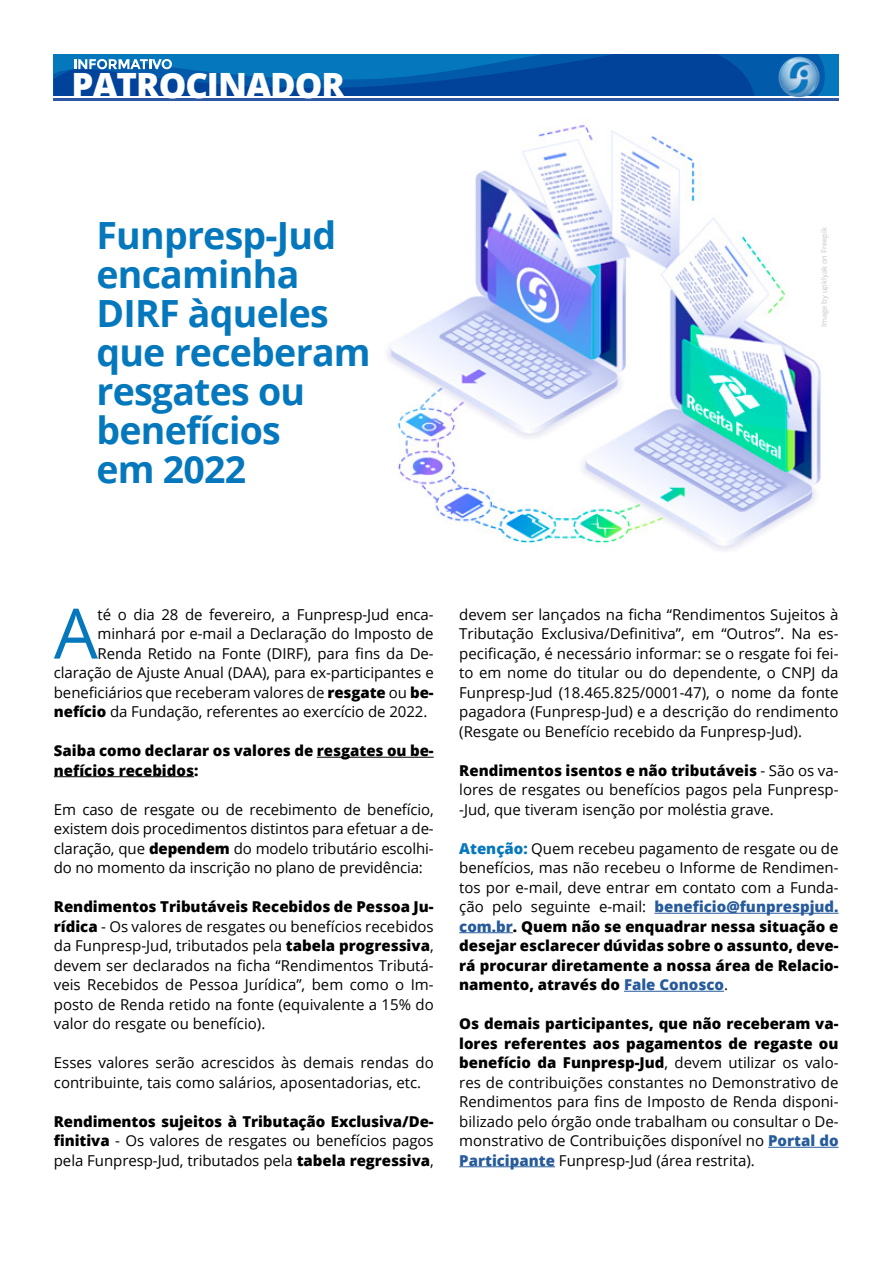
<style>
.page{position:relative;width:893px;height:1263px;background:#fff}
.page>*{position:absolute;margin:0;border:0;box-sizing:border-box;transform-origin:0 0}
.t1{font:69.6px "Open Sans";color:#0578bd}
.t2{font:700 37.5px/39px "Open Sans";letter-spacing:-.02em;color:#0578bd}
.t3{font:800 34.8px "Open Sans";letter-spacing:-.03em;color:#fff}
.t4{font:15px/19.5px "Open Sans";color:#000;text-align:justify}
.t5{font:800 15px/19.5px "Open Sans";color:#000}
.t6{font:7.5px "Open Sans";color:#c6c6c6}
.s1{font-weight:800}
.s2{font-weight:800;color:#0578bd}
.s3{font-weight:800;color:#275b9b}
</style>
<div class="page">
<img style="left:387px;top:125px;width:434px;height:426px">
<hr style="left:317px;top:757px;width:117px;height:1px;background:#000">
<hr style="left:54px;top:776px;width:140px;height:1px;background:#000">
<hr style="left:654px;top:913px;width:185px;height:1px;background:#275b9b">
<hr style="left:459px;top:932px;width:54px;height:1px;background:#275b9b">
<hr style="left:624px;top:991px;width:100px;height:1px;background:#275b9b">
<hr style="left:768px;top:1147px;width:71px;height:1px;background:#275b9b">
<hr style="left:459px;top:1166px;width:96px;height:1px;background:#275b9b">
<hr style="left:54px;top:98px;width:785px;height:3px;background:#2e57a4">
<svg style="left:54px;top:54px;width:771px;height:42px"></svg>
<img style="left:776px;top:54px;width:46px;height:44px">
<h3 class="t3" style="left:71px;top:59px;width:275px">PATROCINADOR</h3>
<h2 class="t2" style="left:96px;top:215px;width:276px">Funpresp-Jud encaminha<br>DIRF àqueles que receberam resgates ou benefícios<br>em 2022</h2>
<p class="t6" style="left:819px;top:327px;width:101px;rotate:-90deg">Image by upklyak on Freepik</p>
<h1 class="t1" style="left:54px;top:586px;width:46px">A</h1>
<p class="t4" style="left:98px;top:604px;width:338px">té o dia 28 de fevereiro, a Funpresp-Jud enca-</p>
<p class="t4" style="left:98px;top:623px;width:338px">minhará por e-mail a Declaração do Imposto de</p>
<p class="t4" style="left:98px;top:643px;width:338px">Renda Retido na Fonte (DIRF), para fins da De-</p>
<p class="t4" style="left:54px;top:662px;width:381px">claração de Ajuste Anual (DAA), para ex-participantes e</p>
<p class="t4" style="left:54px;top:682px;width:381px">beneficiários que receberam valores de <span class="s1">resgate</span> ou <span class="s1">be-</span></p>
<p class="t4" style="left:54px;top:701px;width:375px"><span class="s1">nefício</span> da Fundação, referentes ao exercício de 2022.</p>
<p class="t5" style="left:54px;top:740px;width:381px">Saiba como declarar os valores de resgates ou be&shy;nefícios recebidos:</p>
<p class="t4" style="left:54px;top:799px;width:381px">Em caso de resgate ou de recebimento de benefício, existem dois procedimentos distintos para efetuar a de&shy;claração, que <span class="s1">dependem</span> do modelo tributário escolhi&shy;do no momento da inscrição no plano de previdência:</p>
<p class="t4" style="left:54px;top:896px;width:381px"><span class="s1">Rendimentos Tributáveis Recebidos de Pessoa Ju&shy;rídica</span> - Os valores de resgates ou benefícios recebidos da Funpresp-Jud, tributados pela <span class="s1">tabela progressiva</span>, devem ser declarados na ficha “Rendimentos Tributá&shy;veis Recebidos de Pessoa Jurídica”, bem como o Im&shy;posto de Renda retido na fonte (equivalente a 15% do valor do resgate ou benefício).</p>
<p class="t4" style="left:54px;top:1052px;width:381px">Esses valores serão acrescidos às demais rendas do contribuinte, tais como salários, aposentadorias, etc.</p>
<p class="t4" style="left:54px;top:1111px;width:381px"><span class="s1">Rendimentos sujeitos à Tributação Exclusiva/De&shy;finitiva</span> - Os valores de resgates ou benefícios pagos pela Funpresp-Jud, tributados pela <span class="s1">tabela regressiva</span>,</p>
<p class="t4" style="left:459px;top:604px;width:381px">devem ser lançados na ficha “Rendimentos Sujeitos à Tributação Exclusiva/Definitiva”, em “Outros”. Na es&shy;pecificação, é necessário informar: se o resgate foi fei&shy;to em nome do titular ou do dependente, o CNPJ da Funpresp-Jud (18.465.825/0001-47), o nome da fonte pagadora (Funpresp-Jud) e a descrição do rendimento (Resgate ou Benefício recebido da Funpresp-Jud).</p>
<p class="t4" style="left:459px;top:760px;width:381px"><span class="s1">Rendimentos isentos e não tributáveis</span> - São os va&shy;lores de resgates ou benefícios pagos pela Funpresp--Jud, que tiveram isenção por moléstia grave.</p>
<p class="t4" style="left:459px;top:838px;width:381px"><span class="s2">Atenção:</span> Quem recebeu pagamento de resgate ou de benefícios, mas não recebeu o Informe de Rendimen&shy;tos por e-mail, deve entrar em contato com a Funda&shy;ção pelo seguinte e-mail: <span class="s3">beneficio@funprespjud. com.br</span><span class="s1">. Quem não se enquadrar nessa situação e desejar esclarecer dúvidas sobre o assunto, deve&shy;rá procurar diretamente a nossa área de Relacio&shy;namento, através do</span> <span class="s3">Fale Conosco</span>.</p>
<p class="t4" style="left:459px;top:1013px;width:381px"><span class="s1">Os demais participantes, que não receberam va&shy;lores referentes aos pagamentos de regaste ou benefício da Funpresp-Jud</span>, devem utilizar os valo&shy;res de contribuições constantes no Demonstrativo de Rendimentos para fins de Imposto de Renda disponi&shy;bilizado pelo órgão onde trabalham ou consultar o De&shy;monstrativo de Contribuições disponível no <span class="s3">Portal do Participante</span> Funpresp-Jud (área restrita).</p>
</div>
